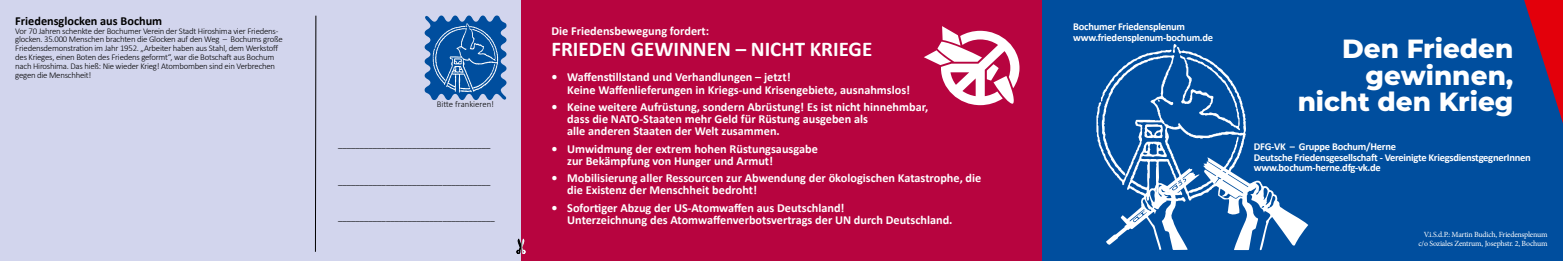
<style>
.page{position:relative;width:1563px;height:261px;background:#fff}
.page>*{position:absolute;margin:0;border:0;box-sizing:border-box;transform-origin:0 0}
.t1{font:800 26.25px/26.2px "Montserrat";color:#fff;text-align:right}
.t2{font:700 21px "Calibri";color:#fff}
.t3{font:700 12.25px/12.2px "Calibri";color:#fff}
.t4{font:700 12.25px "Calibri";color:#000}
.t5{font:700 10.5px/10.5px "Calibri";letter-spacing:-.025em;color:#fff}
.t6{font:300 8.75px/8.8px "Calibri";letter-spacing:-.025em;color:#000}
.t7{font:8.75px "Calibri";color:#000}
.t8{font:300 8.75px "Calibri";color:#000}
.t9{font:7.88px/9.5px "Minion Pro";letter-spacing:-.025em;color:#fff;text-align:right}
</style>
<div class="page">
<div style="left:1042px;top:0;width:521px;height:260px;background:#004e9e"></div>
<svg style="left:1096px;top:99px;width:150px;height:54px"></svg>
<svg style="left:1100px;top:44px;width:141px;height:118px"></svg>
<svg style="left:1106px;top:157px;width:202px;height:93px"></svg>
<svg style="left:1524px;top:0;width:39px;height:123px"></svg>
<div style="left:0;top:0;width:521px;height:260px;background:#d2d5ed"></div>
<svg style="left:424px;top:15px;width:83px;height:85px"></svg>
<svg style="left:315px;top:15px;width:1px;height:237px"></svg>
<div style="left:521px;top:0;width:521px;height:260px;background:#b7043f"></div>
<svg style="left:924px;top:26px;width:95px;height:79px"></svg>
<svg style="left:516px;top:238px;width:10px;height:16px"></svg>
<p class="t4" style="left:15px;top:13px;width:148px">Friedensglocken aus Bochum</p>
<p class="t6" style="left:15px;top:26px;width:269px">Vor 70 Jahren schenkte der Bochumer Verein der Stadt Hiroshima vier Friedens&shy;glocken. 35.000 Menschen brachten die Glocken auf den Weg – Bochums große Friedensdemonstration im Jahr 1952. „Arbeiter haben aus Stahl, dem Werkstoff des Krieges, einen Boten des Friedens geformt“, war die Botschaft aus Bochum nach Hiroshima. Das hieß: Nie wieder Krieg! Atombomben sind ein Verbrechen gegen die Menschheit!</p>
<p class="t8" style="left:437px;top:98px;width:59px">Bitte frankieren!</p>
<p class="t7" style="left:338px;top:138px;width:154px">___________________________________</p>
<p class="t7" style="left:338px;top:212px;width:158px">____________________________________</p>
<p class="t3" style="left:551px;top:25px;width:159px">Die Friedensbewegung fordert:</p>
<h2 class="t2" style="left:551px;top:36px;width:322px">FRIEDEN GEWINNEN – NICHT KRIEGE</h2>
<p class="t3" style="left:567px;top:71px;width:344px;text-indent:-16px">• Waffenstillstand und Verhandlungen – jetzt!<br>Keine Waffenlieferungen in Kriegs-und Krisengebiete, ausnahmslos!</p>
<p class="t3" style="left:567px;top:100px;width:363px;text-indent:-16px">• Keine weitere Aufrüstung, sondern Abrüstung! Es ist nicht hinnehmbar, dass die NATO-Staaten mehr Geld für Rüstung ausgeben als<br>alle anderen Staaten der Welt zusammen.</p>
<p class="t3" style="left:567px;top:142px;width:252px;text-indent:-16px">• Umwidmung der extrem hohen Rüstungsausgabe zur Bekämpfung von Hunger und Armut!</p>
<p class="t3" style="left:567px;top:172px;width:416px;text-indent:-16px">• Mobilisierung aller Ressourcen zur Abwendung der ökologischen Katastrophe, die die Existenz der Menschheit bedroht!</p>
<p class="t3" style="left:567px;top:201px;width:387px;text-indent:-16px">• Sofortiger Abzug der US-Atomwaffen aus Deutschland!<br>Unterzeichnung des Atomwaffenverbotsvertrags der UN durch Deutschland.</p>
<p class="t5" style="left:1073px;top:22px;width:141px">Bochumer Friedensplenum www.friedensplenum-bochum.de</p>
<h1 class="t1" style="left:1297px;top:34px;width:217px">Den Frieden gewinnen, nicht den Krieg</h1>
<p class="t5" style="left:1254px;top:141px;width:278px">DFG-VK – Gruppe Bochum/Herne<br>Deutsche Friedensgesellschaft - Vereinigte KriegsdienstgegnerInnen www.bochum-herne.dfg-vk.de</p>
<p class="t9" style="left:1418px;top:229px;width:130px">V.i.S.d.P.: Martin Budich, Friedensplenum c/o Soziales Zentrum, Josephstr. 2, Bochum</p>
</div>
